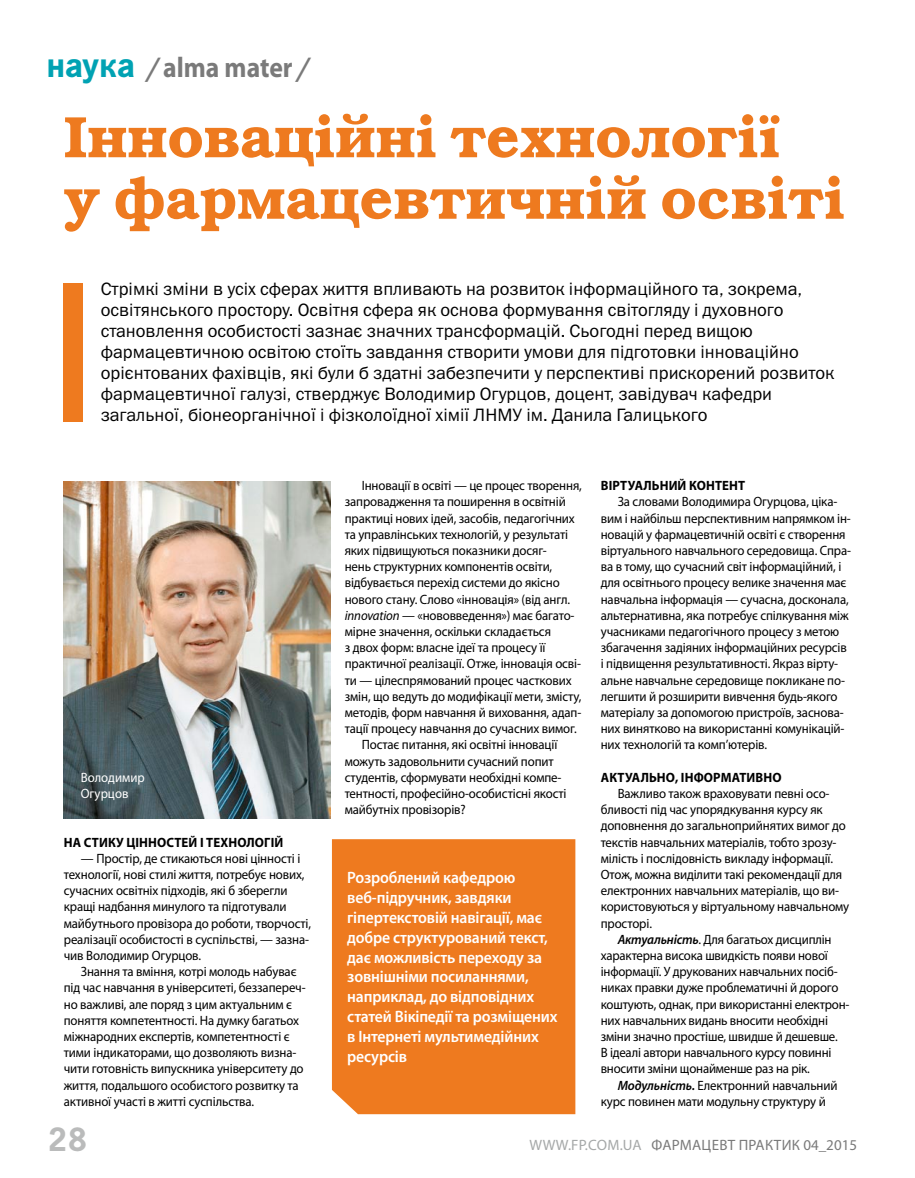
<style>
.page{position:relative;width:915px;height:1178px;background:#fff}
.page>*{position:absolute;margin:0;border:0;box-sizing:border-box;transform-origin:0 0}
.t1{font:58.5px/61.5px "Bookman Demi ITC";color:#ee7a1f}
.t2{font:700 34.5px "News Paper C";color:#babbbb}
.t3{font:700 28.5px "Myriad Pro";color:#7a7a7a;scale:.9 1}
.t4{font:18px/21px "Franklin Gothic Book ITC";color:#000}
.t5{font:600 16.5px/19.8px "Myriad Pro";letter-spacing:-.01em;color:#fff;scale:.95 1}
.t6{font:15px "Myriad Pro";letter-spacing:.02em;color:#7a7a7a}
.t7{font:13.5px/16.2px "Myriad Pro";letter-spacing:-.01em;color:#000;scale:.95 1}
.t8{font:700 13.5px "Myriad Pro";letter-spacing:.01em;color:#000;scale:.95 1}
.t9{font:13.5px/16.2px "Myriad Pro";color:#fff;scale:.95 1}
.s1{font-family:"News Paper C";font-size:36px;color:#00a2b3}
.s2{font-family:"News Paper C"}
.s3{font-style:italic}
.s4{font-weight:600;font-style:italic}
.s5{color:#a5a8a8}
</style>
<div class="page">
<div style="left:64px;top:283px;width:19px;height:139px;background:#ee7a1f"></div>
<img style="left:64px;top:482px;width:266px;height:336px">
<div style="left:332px;top:839px;width:243px;height:275px;background:#ee7a1f"></div>
<h3 class="t3" style="left:47px;top:48px;width:292px"><span class="s1">наука</span> <span class="s2">/</span> alma mater <span class="s2">/</span></h3>
<h1 class="t1" style="left:64px;top:108px;width:782px">Інноваційні технології<br>у фармацевтичній освіті</h1>
<p class="t4" style="left:101px;top:278px;width:735px">Стрімкі зміни в усіх сферах життя впливають на розвиток інформаційного та, зокрема, освітянського простору. Освітня сфера як основа формування світогляду і духовного становлення особистості зазнає значних трансформацій. Сьогодні перед вищою фармацевтичною освітою стоїть завдання створити умови для підготовки інноваційно орієнтованих фахівців, які були б здатні забезпечити у перспективі прискорений розвиток фармацевтичної галузі, стверджує Володимир Огурцов, доцент, завідувач кафедри загальної, біонеорганічної і фізколоїдної хімії ЛНМУ ім. Данила Галицького</p>
<p class="t9" style="left:81px;top:769px;width:69px">Володимир<br>Огурцов</p>
<p class="t8" style="left:64px;top:833px;width:232px">НА СТИКУ ЦІННОСТЕЙ І ТЕХНОЛОГІЙ</p>
<p class="t7" style="left:64px;top:850px;width:262px;text-indent:17px">— Простір, де стикаються нові цінності і технології, нові стилі життя, потребує нових, сучасних освітніх підходів, які б зберегли кращі надбання минулого та підготували майбутнього провізора до роботи, творчості, реалізації особистості в суспільстві, — зазна&shy;чив Володимир Огурцов.</p>
<p class="t7" style="left:64px;top:963px;width:256px;text-indent:17px">Знання та вміння, котрі молодь набуває під час навчання в університеті, беззапереч&shy;но важливі, але поряд з цим актуальним є поняття компетентності. На думку багатьох міжнародних експертів, компетентності є тими індикаторами, що дозволяють визна&shy;чити готовність випускника університету до життя, подальшого особистого розвитку та активної участі в житті суспільства.</p>
<h2 class="t2" style="left:47px;top:1120px;width:42px">28</h2>
<p class="t7" style="left:361px;top:477px;width:233px">Інновації в освіті — це процес творення,</p>
<p class="t7" style="left:344px;top:493px;width:234px">запровадження та поширення в освітній</p>
<p class="t7" style="left:344px;top:510px;width:244px">практиці нових ідей, засобів, педагогічних</p>
<p class="t7" style="left:344px;top:526px;width:236px">та управлінських технологій, у результаті</p>
<p class="t7" style="left:344px;top:542px;width:214px">яких підвищуються показники досяг-</p>
<p class="t7" style="left:344px;top:558px;width:220px">нень структурних компонентів освіти,</p>
<p class="t7" style="left:344px;top:574px;width:228px">відбувається перехід системи до якісно</p>
<p class="t7" style="left:344px;top:591px;width:239px">нового стану. Слово «інновація» (від англ.</p>
<p class="t7" style="left:344px;top:607px;width:243px"><span class="s3">innovation</span> — «нововведення») має багато-</p>
<p class="t7" style="left:344px;top:623px;width:219px">мірне значення, оскільки складається</p>
<p class="t7" style="left:344px;top:639px;width:213px">з двох форм: власне ідеї та процесу її</p>
<p class="t7" style="left:344px;top:655px;width:250px">практичної реалізації. Отже, інновація осві-</p>
<p class="t7" style="left:344px;top:672px;width:240px">ти — цілеспрямований процес часткових</p>
<p class="t7" style="left:344px;top:688px;width:251px">змін, що ведуть до модифікації мети, змісту,</p>
<p class="t7" style="left:344px;top:704px;width:250px">методів, форм навчання й виховання, адап-</p>
<p class="t7" style="left:344px;top:720px;width:245px">тації процесу навчання до сучасних вимог.</p>
<p class="t7" style="left:361px;top:736px;width:207px">Постає питання, які освітні інновації</p>
<p class="t7" style="left:344px;top:753px;width:221px">можуть задовольнити сучасний попит</p>
<p class="t7" style="left:344px;top:769px;width:229px">студентів, сформувати необхідні компе-</p>
<p class="t7" style="left:344px;top:785px;width:235px">тентності, професійно-особистісні якості</p>
<p class="t7" style="left:344px;top:801px;width:129px">майбутніх провізорів?</p>
<p class="t5" style="left:347px;top:867px;width:223px">Розроблений кафедрою веб-підручник, завдяки гіпертекстовій навігації, має добре структурований текст, дає можливість переходу за зовнішніми посиланнями, наприклад, до відповідних статей Вікіпедії та розміщених в Інтернеті мультимедійних ресурсів</p>
<p class="t8" style="left:600px;top:477px;width:153px">ВІРТУАЛЬНИЙ КОНТЕНТ</p>
<p class="t7" style="left:600px;top:493px;width:265px;text-indent:17px">За словами Володимира Огурцова, ціка&shy;вим і найбільш перспективним напрямком ін&shy;новацій у фармацевтичній освіті є створення віртуального навчального середовища. Спра&shy;ва в тому, що сучасний світ інформаційний, і для освітнього процесу велике значення має навчальна інформація — сучасна, досконала, альтернативна, яка потребує спілкування між учасниками педагогічного процесу з метою збагачення задіяних інформаційних ресурсів і підвищення результативності. Якраз вірту&shy;альне навчальне середовище покликане по&shy;легшити й розширити вивчення будь-якого матеріалу за допомогою пристроїв, заснова&shy;них винятково на використанні комунікацій&shy;них технологій та комп’ютерів.</p>
<p class="t8" style="left:600px;top:768px;width:192px">АКТУАЛЬНО, ІНФОРМАТИВНО</p>
<p class="t7" style="left:600px;top:785px;width:263px;text-indent:17px">Важливо також враховувати певні осо&shy;бливості під час упорядкування курсу як доповнення до загальноприйнятих вимог до текстів навчальних матеріалів, тобто зрозу&shy;мілість і послідовність викладу інформації.<br>Отож, можна виділити такі рекомендації для електронних навчальних матеріалів, що ви&shy;користовуються у віртуальному навчальному просторі.</p>
<p class="t7" style="left:600px;top:931px;width:263px;text-indent:17px"><span class="s4">Актуальність</span>. Для багатьох дисциплін характерна висока швидкість появи нової інформації. У друкованих навчальних посіб&shy;никах правки дуже проблематичні й дорого коштують, однак, при використанні електрон&shy;них навчальних видань вносити необхідні зміни значно простіше, швидше й дешевше.<br>В ідеалі автори навчального курсу повинні вносити зміни щонайменше раз на рік.</p>
<p class="t7" style="left:600px;top:1077px;width:251px;text-indent:17px"><span class="s4">Модульність.</span> Електронний навчальний курс повинен мати модульну структуру й</p>
<p class="t6" style="left:529px;top:1135px;width:329px"><span class="s5">WWW.FP.COM.UA</span> ФАРМАЦЕВТ ПРАКТИК 04_2015</p>
</div>
